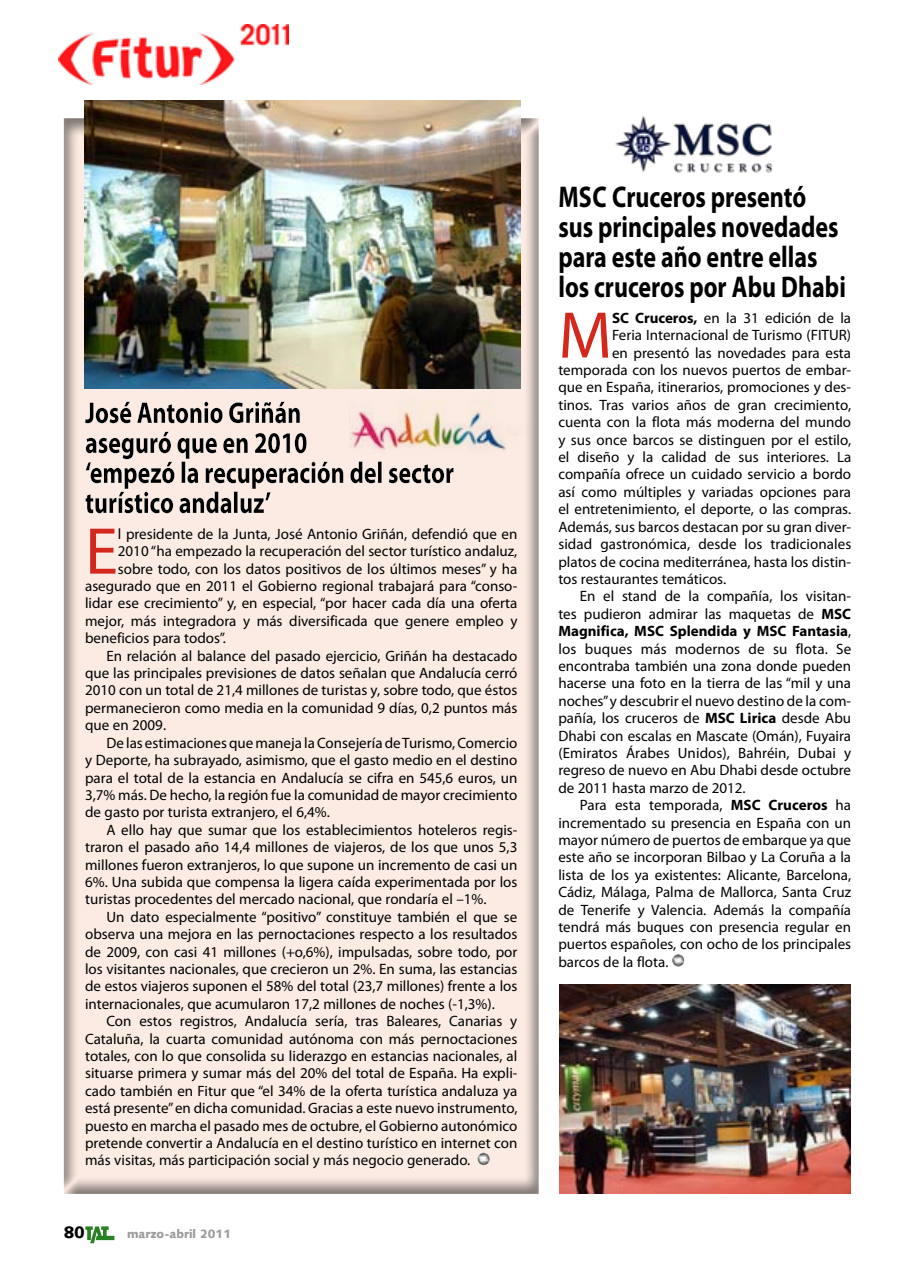
<style>
.page{position:relative;width:915px;height:1276px;background:#fff}
.page>*{position:absolute;margin:0;border:0;box-sizing:border-box;transform-origin:0 0}
.t1{font:66.6px "Myriad Pro";color:#d5281c}
.t2{font:700 30px/30px "Myriad Pro";color:#000;scale:.8 1}
.t3{font:900 16.5px "Syntax";color:#000}
.t4{font:15px "Myriad Pro";color:#000}
.t5{font:700 15px "Myriad Pro";color:#000}
.t6{font:900 12px "Syntax";color:#9c9d9f}
.s1{font-weight:700}
.s2{font-weight:400}
</style>
<div class="page">
<img style="left:58px;top:24px;width:230px;height:61px">
<svg style="left:85px;top:1226px;width:29px;height:17px"></svg>
<svg style="left:672px;top:954px;width:12px;height:12px"></svg>
<img style="left:559px;top:984px;width:291px;height:209px">
<div style="left:63px;top:117px;width:475px;height:1077px;background:#000;opacity:.5"></div>
<img style="left:84px;top:100px;width:436px;height:289px">
<img style="left:349px;top:399px;width:180px;height:54px">
<img style="left:615px;top:115px;width:158px;height:58px">
<h1 class="t1" style="left:85px;top:510px;width:34px">E</h1>
<p class="t4" style="left:118px;top:524px;width:401px">l presidente de la Junta, José Antonio Griñán, defendió que en</p>
<p class="t4" style="left:118px;top:542px;width:401px">2010 “ha empezado la recuperación del sector turístico andaluz,</p>
<p class="t4" style="left:118px;top:559px;width:401px">sobre todo, con los datos positivos de los últimos meses” y ha</p>
<p class="t4" style="left:85px;top:577px;width:433px">asegurado que en 2011 el Gobierno regional trabajará para “conso-</p>
<p class="t4" style="left:85px;top:594px;width:433px">lidar ese crecimiento” y, en especial, “por hacer cada día una oferta</p>
<p class="t4" style="left:85px;top:611px;width:433px">mejor, más integradora y más diversificada que genere empleo y</p>
<p class="t4" style="left:85px;top:629px;width:142px">beneficios para todos”.</p>
<p class="t4" style="left:106px;top:646px;width:412px">En relación al balance del pasado ejercicio, Griñán ha destacado</p>
<p class="t4" style="left:85px;top:664px;width:433px">que las principales previsiones de datos señalan que Andalucía cerró</p>
<p class="t4" style="left:85px;top:681px;width:433px">2010 con un total de 21,4 millones de turistas y, sobre todo, que éstos</p>
<p class="t4" style="left:85px;top:698px;width:433px">permanecieron como media en la comunidad 9 días, 0,2 puntos más</p>
<p class="t4" style="left:85px;top:716px;width:82px">que en 2009.</p>
<p class="t4" style="left:106px;top:733px;width:412px">De las estimaciones que maneja la Consejería de Turismo, Comercio</p>
<p class="t4" style="left:85px;top:751px;width:433px">y Deporte, ha subrayado, asimismo, que el gasto medio en el destino</p>
<p class="t4" style="left:85px;top:768px;width:433px">para el total de la estancia en Andalucía se cifra en 545,6 euros, un</p>
<p class="t4" style="left:85px;top:785px;width:433px">3,7% más. De hecho, la región fue la comunidad de mayor crecimiento</p>
<p class="t4" style="left:85px;top:803px;width:246px">de gasto por turista extranjero, el 6,4%.</p>
<p class="t4" style="left:106px;top:820px;width:412px">A ello hay que sumar que los establecimientos hoteleros regis-</p>
<p class="t4" style="left:85px;top:838px;width:433px">traron el pasado año 14,4 millones de viajeros, de los que unos 5,3</p>
<p class="t4" style="left:85px;top:855px;width:433px">millones fueron extranjeros, lo que supone un incremento de casi un</p>
<p class="t4" style="left:85px;top:872px;width:433px">6%. Una subida que compensa la ligera caída experimentada por los</p>
<p class="t4" style="left:85px;top:890px;width:403px">turistas procedentes del mercado nacional, que rondaría el –1%.</p>
<p class="t4" style="left:106px;top:907px;width:412px">Un dato especialmente “positivo” constituye también el que se</p>
<p class="t4" style="left:85px;top:925px;width:433px">observa una mejora en las pernoctaciones respecto a los resultados</p>
<p class="t4" style="left:85px;top:942px;width:433px">de 2009, con casi 41 millones (+o,6%), impulsadas, sobre todo, por</p>
<p class="t4" style="left:85px;top:959px;width:433px">los visitantes nacionales, que crecieron un 2%. En suma, las estancias</p>
<p class="t4" style="left:85px;top:977px;width:433px">de estos viajeros suponen el 58% del total (23,7 millones) frente a los</p>
<p class="t4" style="left:85px;top:994px;width:411px">internacionales, que acumularon 17,2 millones de noches (-1,3%).</p>
<p class="t4" style="left:106px;top:1012px;width:412px">Con estos registros, Andalucía sería, tras Baleares, Canarias y</p>
<p class="t4" style="left:85px;top:1029px;width:433px">Cataluña, la cuarta comunidad autónoma con más pernoctaciones</p>
<p class="t4" style="left:85px;top:1046px;width:433px">totales, con lo que consolida su liderazgo en estancias nacionales, al</p>
<p class="t4" style="left:85px;top:1064px;width:433px">situarse primera y sumar más del 20% del total de España. Ha expli-</p>
<p class="t4" style="left:85px;top:1081px;width:433px">cado también en Fitur que “el 34% de la oferta turística andaluza ya</p>
<p class="t4" style="left:85px;top:1099px;width:433px">está presente” en dicha comunidad. Gracias a este nuevo instrumento,</p>
<p class="t4" style="left:85px;top:1116px;width:433px">puesto en marcha el pasado mes de octubre, el Gobierno autonómico</p>
<p class="t4" style="left:85px;top:1133px;width:433px">pretende convertir a Andalucía en el destino turístico en internet con</p>
<p class="t4" style="left:85px;top:1151px;width:386px">más visitas, más participación social y más negocio generado.</p>
<p class="t3" style="left:64px;top:1222px;width:22px">80</p>
<p class="t6" style="left:127px;top:1227px;width:106px">marzo-abril 2011</p>
<h2 class="t2" style="left:558px;top:181px;width:361px">Msc cruceros presentó sus principales novedades para este año entre ellas los cruceros por abu dhabi</h2>
<h1 class="t1" style="left:558px;top:294px;width:55px">M</h1>
<p class="t4" style="left:611px;top:308px;width:240px"><span class="s1">SC Cruceros,</span> en la 31 edición de la</p>
<p class="t4" style="left:611px;top:326px;width:240px">Feria Internacional de Turismo (FITUR)</p>
<p class="t4" style="left:611px;top:343px;width:240px">en presentó las novedades para esta</p>
<p class="t4" style="left:558px;top:361px;width:294px">temporada con los nuevos puertos de embar-</p>
<p class="t4" style="left:558px;top:378px;width:294px">que en España, itinerarios, promociones y des-</p>
<p class="t4" style="left:558px;top:395px;width:294px">tinos. Tras varios años de gran crecimiento,</p>
<p class="t4" style="left:558px;top:413px;width:294px">cuenta con la flota más moderna del mundo</p>
<p class="t4" style="left:558px;top:430px;width:294px">y sus once barcos se distinguen por el estilo,</p>
<p class="t4" style="left:558px;top:448px;width:294px">el diseño y la calidad de sus interiores. La</p>
<p class="t4" style="left:558px;top:465px;width:294px">compañía ofrece un cuidado servicio a bordo</p>
<p class="t4" style="left:558px;top:482px;width:294px">así como múltiples y variadas opciones para</p>
<p class="t4" style="left:558px;top:500px;width:294px">el entretenimiento, el deporte, o las compras.</p>
<p class="t4" style="left:558px;top:517px;width:294px">Además, sus barcos destacan por su gran diver-</p>
<p class="t4" style="left:558px;top:535px;width:294px">sidad gastronómica, desde los tradicionales</p>
<p class="t4" style="left:558px;top:552px;width:294px">platos de cocina mediterránea, hasta los distin-</p>
<p class="t4" style="left:558px;top:569px;width:169px">tos restaurantes temáticos.</p>
<p class="t4" style="left:579px;top:587px;width:273px">En el stand de la compañía, los visitan-</p>
<p class="t4" style="left:558px;top:604px;width:294px">tes pudieron admirar las maquetas de <span class="s1">MSC</span></p>
<p class="t5" style="left:558px;top:621px;width:294px">Magnifica, MSC Splendida y MSC Fantasia<span class="s2">,</span></p>
<p class="t4" style="left:558px;top:639px;width:294px">los buques más modernos de su flota. Se</p>
<p class="t4" style="left:558px;top:656px;width:294px">encontraba también una zona donde pueden</p>
<p class="t4" style="left:558px;top:674px;width:294px">hacerse una foto en la tierra de las “mil y una</p>
<p class="t4" style="left:558px;top:691px;width:294px">noches” y descubrir el nuevo destino de la com-</p>
<p class="t4" style="left:558px;top:709px;width:294px">pañía, los cruceros de <span class="s1">MSC Lirica</span> desde Abu</p>
<p class="t4" style="left:558px;top:726px;width:294px">Dhabi con escalas en Mascate (Omán), Fuyaira</p>
<p class="t4" style="left:558px;top:743px;width:294px">(Emiratos Árabes Unidos), Bahréin, Dubai y</p>
<p class="t4" style="left:558px;top:761px;width:294px">regreso de nuevo en Abu Dhabi desde octubre</p>
<p class="t4" style="left:558px;top:778px;width:189px">de 2011 hasta marzo de 2012.</p>
<p class="t4" style="left:579px;top:796px;width:273px">Para esta temporada, <span class="s1">MSC Cruceros</span> ha</p>
<p class="t4" style="left:558px;top:813px;width:294px">incrementado su presencia en España con un</p>
<p class="t4" style="left:558px;top:830px;width:294px">mayor número de puertos de embarque ya que</p>
<p class="t4" style="left:558px;top:848px;width:294px">este año se incorporan Bilbao y La Coruña a la</p>
<p class="t4" style="left:558px;top:865px;width:294px">lista de los ya existentes: Alicante, Barcelona,</p>
<p class="t4" style="left:558px;top:883px;width:294px">Cádiz, Málaga, Palma de Mallorca, Santa Cruz</p>
<p class="t4" style="left:558px;top:900px;width:294px">de Tenerife y Valencia. Además la compañía</p>
<p class="t4" style="left:558px;top:917px;width:294px">tendrá más buques con presencia regular en</p>
<p class="t4" style="left:558px;top:935px;width:294px">puertos españoles, con ocho de los principales</p>
<p class="t4" style="left:558px;top:952px;width:112px">barcos de la flota.</p>
</div>
